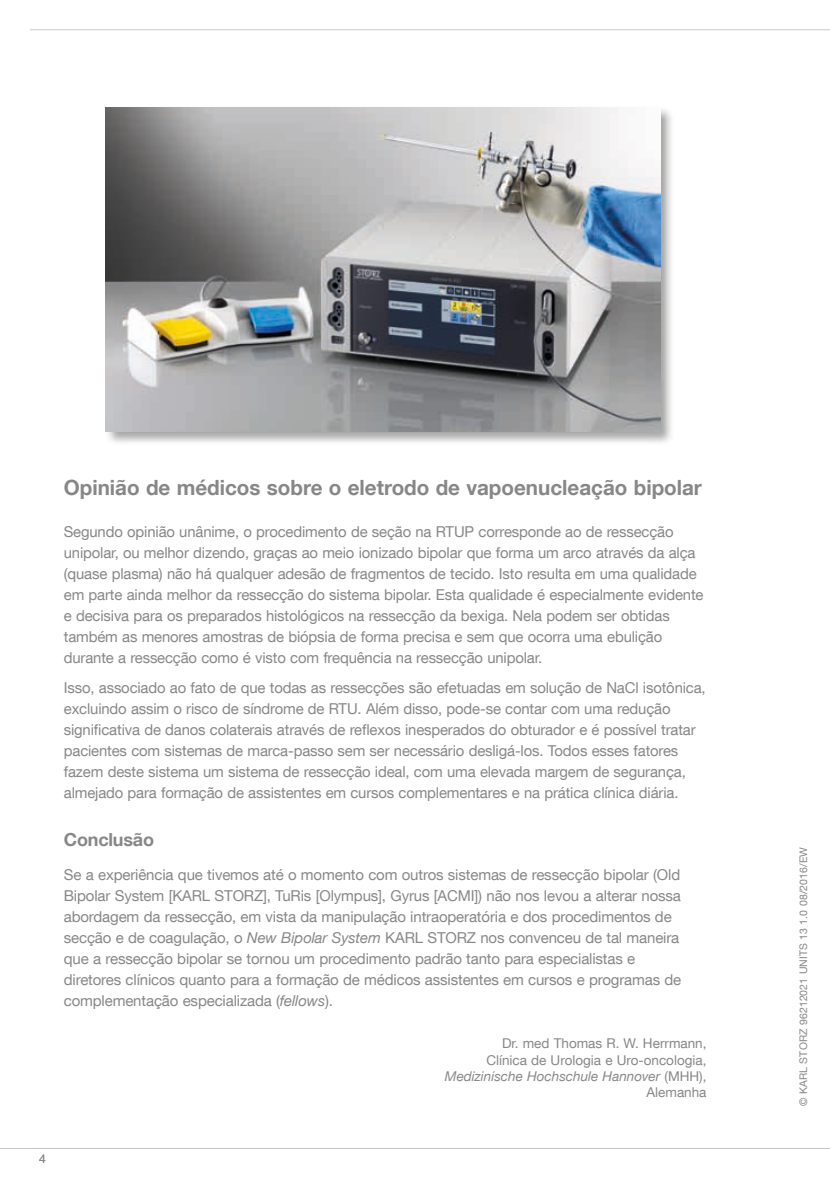
<style>
.page{position:relative;width:830px;height:1191px;background:#fff}
.page>*{position:absolute;margin:0;border:0;box-sizing:border-box;transform-origin:0 0}
.t1{font:700 21px "KS Helvetica Neue";color:#878787}
.t2{font:700 18px "KS Helvetica Neue";letter-spacing:-.01em;color:#878787}
.t3{font:15px/21px "KS Helvetica Neue";letter-spacing:-.01em;color:#878787}
.t4{font:13.5px/16.2px "KS Helvetica Neue";color:#878787;text-align:right}
.t5{font:12px "KS Helvetica Neue";color:#878787}
.t6{font:10.5px "KS Helvetica Neue";letter-spacing:.01em;color:#878787}
.s1{font-style:italic}
</style>
<div class="page">
<hr style="left:30px;top:29px;width:799px;height:1px;background:#c7c7c6">
<hr style="left:0;top:1148px;width:829px;height:1px;background:#c7c7c6">
<div style="left:104px;top:105px;width:570px;height:341px;background:#1d1d1b;opacity:.4"></div>
<img style="left:106px;top:107px;width:553px;height:324px">
<h1 class="t1" style="left:64px;top:474px;width:639px">Opinião de médicos sobre o eletrodo de vapoenucleação bipolar</h1>
<p class="t3" style="left:64px;top:521px;width:641px">Segundo opinião unânime, o procedimento de seção na RTUP corresponde ao de ressecção unipolar, ou melhor dizendo, graças ao meio ionizado bipolar que forma um arco através da alça (quase plasma) não há qualquer adesão de fragmentos de tecido. Isto resulta em uma qualidade em parte ainda melhor da ressecção do sistema bipolar. Esta qualidade é especialmente evidente e decisiva para os preparados histológicos na ressecção da bexiga. Nela podem ser obtidas também as menores amostras de biópsia de forma precisa e sem que ocorra uma ebulição durante a ressecção como é visto com frequência na ressecção unipolar.</p>
<p class="t3" style="left:64px;top:676px;width:643px">Isso, associado ao fato de que todas as ressecções são efetuadas em solução de NaCl isotônica, excluindo assim o risco de síndrome de RTU. Além disso, pode-se contar com uma redução significativa de danos colaterais através de reflexos inesperados do obturador e é possível tratar pacientes com sistemas de marca-passo sem ser necessário desligá-los. Todos esses fatores fazem deste sistema um sistema de ressecção ideal, com uma elevada margem de segurança, almejado para formação de assistentes em cursos complementares e na prática clínica diária.</p>
<p class="t2" style="left:64px;top:828px;width:92px">Conclusão</p>
<p class="t3" style="left:64px;top:863px;width:618px">Se a experiência que tivemos até o momento com outros sistemas de ressecção bipolar (Old Bipolar System [KARL STORZ], TuRis [Olympus], Gyrus [ACMI]) não nos levou a alterar nossa abordagem da ressecção, em vista da manipulação intraoperatória e dos procedimentos de secção e de coagulação, o <span class="s1">New Bipolar System</span> KARL STORZ nos convenceu de tal maneira que a ressecção bipolar se tornou um procedimento padrão tanto para especialistas e diretores clínicos quanto para a formação de médicos assistentes em cursos e programas de complementação especializada (<span class="s1">fellows</span>).</p>
<p class="t4" style="left:444px;top:1035px;width:263px">Dr. med Thomas R. W. Herrmann,<br>Clínica de Urologia e Uro-oncologia,<br><span class="s1">Medizinische Hochschule Hannover</span> (MHH),<br>Alemanha</p>
<p class="t5" style="left:39px;top:1151px;width:8px">4</p>
<p class="t6" style="left:796px;top:1106px;width:260px;rotate:-90deg">© KARL STORZ 96212021 UNITS 13 1.0 08/2016/EW</p>
</div>
